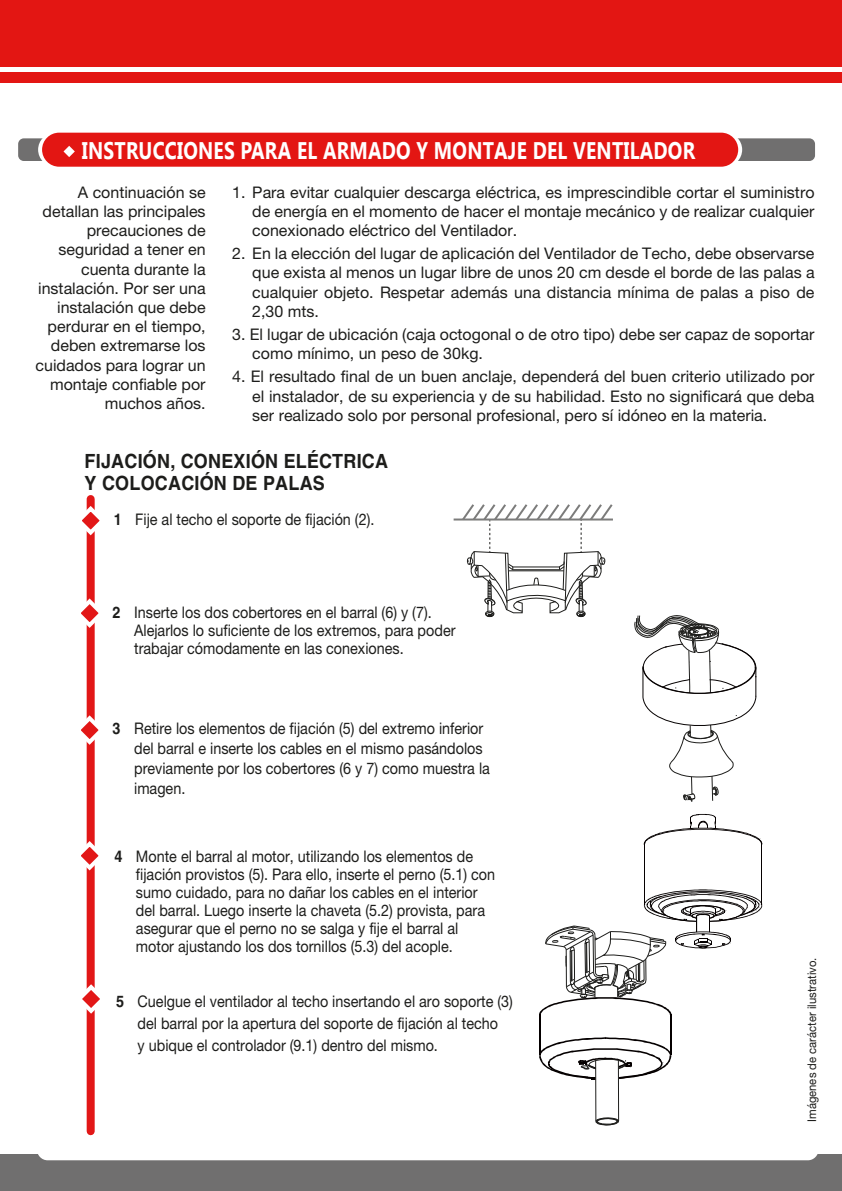
<style>
.page{position:relative;width:842px;height:1191px;background:#fff}
.page>*{position:absolute;margin:0;border:0;box-sizing:border-box;transform-origin:0 0}
.t1{font:700 24px "Gadugi";letter-spacing:.01em;color:#fff;scale:.8 1}
.t2{font:700 19.6px/21.6px "Helvetica";letter-spacing:.01em;color:#1d1d1b;scale:.92 1}
.t3{font:16px/19.2px "Helvetica Neue";color:#1d1d1b;text-align:justify}
.t4{font:16px/18px "Helvetica Neue";color:#1d1d1b;scale:.9 1}
.t5{font:12px "Helvetica Neue";color:#1d1d1b;scale:.94 1}
.s1{font-family:"Helvetica Neue"}
.s2{font-family:"Helvetica";font-weight:700}
</style>
<div class="page">
<div style="left:18px;top:138px;width:797px;height:23px;background:#706f6f;border-radius:6px"></div>
<div style="left:42px;top:133px;width:696px;height:34px;background:#e31613;border-radius:17px"></div>
<div style="left:87px;top:499px;width:8px;height:632px;background:#e21717"></div>
<svg style="left:82px;top:503px;width:18px;height:35px"></svg>
<div style="left:486px;top:612px;width:8px;height:5px;border:1px solid #1d1d1b;border-radius:50%"></div>
<div style="left:577px;top:612px;width:8px;height:5px;border:1px solid #1d1d1b;border-radius:50%"></div>
<hr style="left:454px;top:518px;width:159px;height:2px;background:#7c7c7b">
<svg style="left:460px;top:504px;width:153px;height:112px"></svg>
<svg style="left:81px;top:595px;width:18px;height:35px"></svg>
<svg style="left:81px;top:712px;width:18px;height:35px"></svg>
<svg style="left:81px;top:838px;width:18px;height:35px"></svg>
<hr style="left:644px;top:844px;width:1px;height:61px;background:#050000">
<hr style="left:761px;top:844px;width:1px;height:61px;background:#050000">
<svg style="left:644px;top:814px;width:118px;height:30px"></svg>
<svg style="left:82px;top:981px;width:18px;height:35px"></svg>
<hr style="left:539px;top:1014px;width:2px;height:41px;background:#050000">
<hr style="left:670px;top:1014px;width:1px;height:41px;background:#050000">
<svg style="left:539px;top:1037px;width:132px;height:88px"></svg>
<svg style="left:539px;top:889px;width:223px;height:125px"></svg>
<svg style="left:63px;top:146px;width:12px;height:11px"></svg>
<div style="left:0;top:1154px;width:842px;height:37px;background:#706f6f"></div>
<div style="left:0;top:0;width:842px;height:66px;background:#e31613"></div>
<div style="left:0;top:72px;width:842px;height:10px;background:#e31613"></div>
<div style="left:37px;top:1138px;width:781px;height:22px;background:#fff;border-radius:11px"></div>
<svg style="left:634px;top:615px;width:123px;height:187px"></svg>
<h1 class="t1" style="left:82px;top:136px;width:768px">INSTRUCCIONES PARA EL ARMADO Y MONTAJE DEL VENTILADOR</h1>
<p class="t3" style="left:36px;top:182px;width:172px;text-align:right">A continuación se detallan las principales precauciones de seguridad a tener en cuenta durante la instalación. Por ser una instalación que debe perdurar en el tiempo, deben extremarse los cuidados para lograr un montaje confiable por muchos años.</p>
<p class="t3" style="left:252px;top:182px;width:564px;text-indent:-20px">1. Para evitar cualquier descarga eléctrica, es imprescindible cortar el suministro de energía en el momento de hacer el montaje mecánico y de realizar cualquier conexionado eléctrico del Ventilador.</p>
<p class="t3" style="left:252px;top:244px;width:564px;text-indent:-20px">2. En la elección del lugar de aplicación del Ventilador de Techo, debe observarse que exista al menos un lugar libre de unos 20 cm desde el borde de las palas a cualquier objeto. Respetar además una distancia mínima de palas a piso de 2,30 mts.</p>
<p class="t3" style="left:252px;top:324px;width:564px;text-indent:-20px">3. El lugar de ubicación (caja octogonal o de otro tipo) debe ser capaz de soportar como mínimo, un peso de 30kg.</p>
<p class="t3" style="left:252px;top:367px;width:564px;text-indent:-20px">4. El resultado final de un buen anclaje, dependerá del buen criterio utilizado por el instalador, de su experiencia y de su habilidad. Esto no significará que deba ser realizado solo por personal profesional, pero sí idóneo en la materia.</p>
<p class="t2" style="left:85px;top:450px;width:331px">FIJACI<span class="s1">Ó</span>N, CONEXI<span class="s1">Ó</span>N EL<span class="s1">É</span>CTRICA<br>Y COLOCACI<span class="s1">Ó</span>N DE PALAS</p>
<p class="t4" style="left:114px;top:510px;width:291px"><span class="s2">1</span> Fije al techo el soporte de fijación (2).</p>
<p class="t4" style="left:134px;top:603px;width:359px;text-indent:-21px"><span class="s2">2</span> Inserte los dos cobertores en el barral (6) y (7).<br>Alejarlos lo suficiente de los extremos, para poder trabajar cómodamente en las conexiones.</p>
<p class="t4" style="left:134px;top:718px;width:397px;line-height:20px;text-indent:-21px"><span class="s2">3</span> Retire los elementos de fijación (5) del extremo inferior del barral e inserte los cables en el mismo pasándolos previamente por los cobertores (6 y 7) como muestra la imagen.</p>
<p class="t4" style="left:136px;top:847px;width:401px;text-indent:-21px"><span class="s2">4</span> Monte el barral al motor, utilizando los elementos de fijación provistos (5). Para ello, inserte el perno (5.1) con sumo cuidado, para no dañar los cables en el interior del barral. Luego inserte la chaveta (5.2) provista, para asegurar que el perno no se salga y fije el barral al motor ajustando los dos tornillos (5.3) del acople.</p>
<p class="t4" style="left:138px;top:990px;width:418px;line-height:22px;text-indent:-22px"><span class="s2">5</span> Cuelgue el ventilador al techo insertando el aro soporte (3) del barral por la apertura del soporte de fijación al techo<br>y ubique el controlador (9.1) dentro del mismo.</p>
<p class="t5" style="left:805px;top:1122px;width:176px;rotate:-90deg">Imágenes de carácter ilustrativo.</p>
</div>
